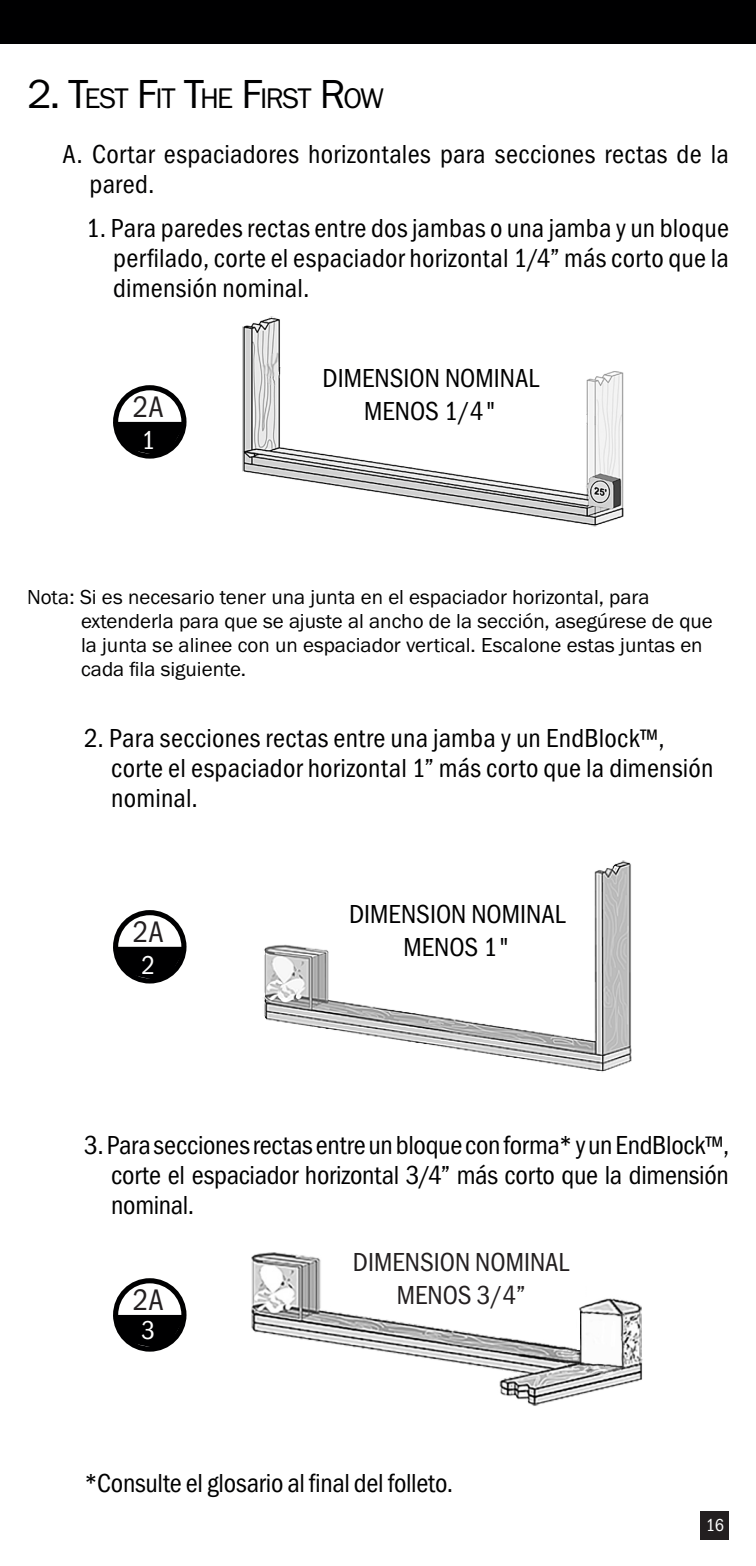
<style>
.page{position:relative;width:756px;height:1566px;background:#fff}
.page>*{position:absolute;margin:0;border:0;box-sizing:border-box;transform-origin:0 0}
.t1{font:30.9px "Franklin Gothic URW Cond";color:#231f20}
.t2{font:29.4px "Franklin Gothic URW Boo";letter-spacing:-.05em;color:#000001}
.Paragraph_Style_4_Nu{font:27px/30px "Franklin Gothic URW Cond";color:#000001;text-align:justify}
.Paragraph_Style_3_Al{font:27px/30px "Franklin Gothic URW Cond";letter-spacing:.01em;color:#000001}
.t3{font:27px "Franklin Gothic URW Cond";color:#231f20}
.t4{font:26.7px "Franklin Gothic URW Cond";color:#fff}
.t5{font:21px/24px "Franklin Gothic URW Boo";color:#000001}
.t6{font:18px "Franklin Gothic URW Cond";color:#fff}
.s1{font-size:42px}
</style>
<div class="page">
<div style="left:0;top:0;width:756px;height:44px;background:#000001"></div>
<div style="left:701px;top:1511px;width:28px;height:28px;background:#231f20"></div>
<img style="left:264px;top:860px;width:368px;height:212px">
<img style="left:242px;top:316px;width:382px;height:211px">
<svg style="left:113px;top:946px;width:73px;height:34px"></svg>
<div style="left:113px;top:910px;width:73px;height:74px;border:5px solid #000001;border-radius:50%"></div>
<svg style="left:113px;top:421px;width:73px;height:35px"></svg>
<div style="left:113px;top:385px;width:73px;height:74px;border:5px solid #000001;border-radius:50%"></div>
<svg style="left:113px;top:1314px;width:73px;height:35px"></svg>
<div style="left:113px;top:1278px;width:73px;height:74px;border:5px solid #000001;border-radius:50%"></div>
<img style="left:251px;top:1252px;width:392px;height:154px">
<p class="t2" style="left:27px;top:80px;width:359px"><span class="s1">2. T</span>EST <span class="s1">F</span>IT <span class="s1">T</span>HE <span class="s1">F</span>I RST <span class="s1">R</span>OW</p>
<p class="Paragraph_Style_3_Al" style="left:90px;top:137px;width:641px;text-indent:-27px">A. Cortar espaciadores horizontales para secciones rectas de la pared.</p>
<p class="Paragraph_Style_4_Nu" style="left:113px;top:211px;width:617px;text-indent:-27px">1. Para paredes rectas entre dos jambas o una jamba y un bloque perfilado, corte el espaciador horizontal 1/4” más corto que la dimensión nominal.</p>
<p class="t1" style="left:133px;top:384px;width:32px">2A</p>
<p class="t4" style="left:141px;top:421px;width:15px">1</p>
<p class="Paragraph_Style_4_Nu" style="left:323px;top:361px;width:218px">DIMENSION NOMINAL</p>
<p class="Paragraph_Style_4_Nu" style="left:364px;top:394px;width:135px">MENOS 1/4"</p>
<p class="t5" style="left:81px;top:585px;width:633px;text-indent:-54px">Nota: Si es necesario tener una junta en el espaciador horizontal, para extenderla para que se ajuste al ancho de la sección, asegúrese de que la junta se alinee con un espaciador vertical. Escalone estas juntas en cada fila siguiente.</p>
<p class="Paragraph_Style_4_Nu" style="left:111px;top:722px;width:604px;text-align:left;text-indent:-27px">2. Para secciones rectas entre una jamba y un EndBlock™, corte el espaciador horizontal 1” más corto que la dimensión nominal.</p>
<p class="t1" style="left:133px;top:909px;width:32px">2A</p>
<p class="t4" style="left:141px;top:946px;width:15px">2</p>
<p class="Paragraph_Style_4_Nu" style="left:349px;top:898px;width:218px">DIMENSION NOMINAL</p>
<p class="Paragraph_Style_4_Nu" style="left:403px;top:930px;width:109px">MENOS 1"</p>
<p class="Paragraph_Style_4_Nu" style="left:111px;top:1128px;width:619px;text-indent:-27px">3. Para secciones rectas entre un bloque con forma* y un EndBlock™, corte el espaciador horizontal 3/4” más corto que la dimensión nominal.</p>
<p class="t1" style="left:133px;top:1277px;width:32px">2A</p>
<p class="t4" style="left:141px;top:1311px;width:15px">3</p>
<p class="t3" style="left:353px;top:1243px;width:218px">DIMENSION NOMINAL</p>
<p class="t3" style="left:397px;top:1275px;width:130px">MENOS 3/4”</p>
<p class="Paragraph_Style_4_Nu" style="left:84px;top:1466px;width:371px">*Consulte el glosario al final del folleto.</p>
<p class="t6" style="left:706px;top:1512px;width:20px">16</p>
</div>
